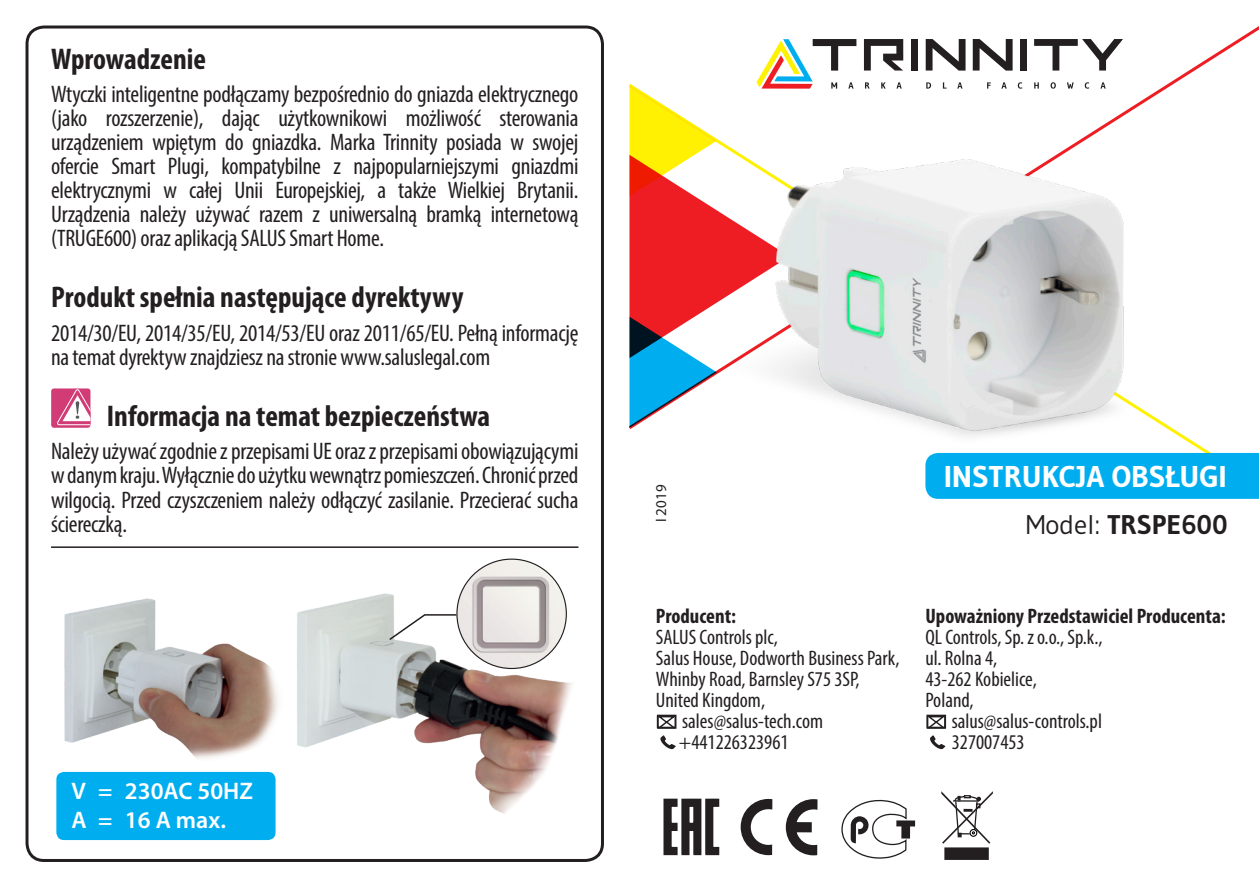
<style>
.page{position:relative;width:1259px;height:893px;background:#fff}
.page>*{position:absolute;margin:0;border:0;box-sizing:border-box;transform-origin:0 0}
.t1{font:700 condensed 30px "Myriad Pro";color:#231f20}
.t2{font:700 30px "Gudea";color:#fff}
.t3{font:700 27px "Gudea";color:#231f20}
.t4{font:condensed 24px/24px "Myriad Pro";letter-spacing:-.01em;color:#231f20;text-align:justify}
.t5{font:600 24px "Myriad Pro";color:#fff}
.t6{font:condensed 21px "Myriad Pro";color:#231f20}
.t7{font:700 condensed 21px "Myriad Pro";color:#231f20}
.t8{font:15px "Myriad Pro";color:#231f20}
.s1{font-weight:400}
</style>
<div class="page">
<div style="left:26px;top:26px;width:578px;height:836px;border:3px solid #231f20;border-radius:17px"></div>
<div style="left:51px;top:388px;width:39px;height:40px;background:#d13c76;border-radius:3px"></div>
<svg style="left:56px;top:388px;width:34px;height:38px"></svg>
<hr style="left:51px;top:546px;width:527px;height:2px;background:#231f20">
<img style="left:311px;top:590px;width:261px;height:224px">
<img style="left:64px;top:598px;width:247px;height:161px">
<div style="left:56px;top:772px;width:219px;height:68px;background:#00aeef;border-radius:8px"></div>
<img style="left:457px;top:559px;width:109px;height:109px;border-radius:55px">
<svg style="left:388px;top:613px;width:70px;height:29px"></svg>
<svg style="left:841px;top:799px;width:74px;height:60px"></svg>
<svg style="left:740px;top:798px;width:33px;height:58px"></svg>
<svg style="left:785px;top:799px;width:33px;height:57px"></svg>
<div style="left:945px;top:848px;width:42px;height:11px;background:#231f20"></div>
<div style="left:944px;top:847px;width:44px;height:13px;border:2px solid #231f20"></div>
<svg style="left:941px;top:791px;width:52px;height:53px"></svg>
<svg style="left:663px;top:798px;width:57px;height:58px"></svg>
<svg style="left:656px;top:715px;width:21px;height:34px"></svg>
<svg style="left:926px;top:715px;width:21px;height:34px"></svg>
<img style="left:856px;top:116px;width:334px;height:337px">
<div style="left:925px;top:453px;width:334px;height:46px;background:#00aeef"></div>
<div style="left:911px;top:39px;width:7px;height:32px;background:#231f20"></div>
<svg style="left:925px;top:39px;width:40px;height:32px"></svg>
<div style="left:1020px;top:39px;width:7px;height:32px;background:#231f20"></div>
<svg style="left:1034px;top:39px;width:89px;height:32px"></svg>
<svg style="left:972px;top:39px;width:40px;height:32px"></svg>
<svg style="left:864px;top:39px;width:39px;height:32px"></svg>
<svg style="left:629px;top:39px;width:227px;height:389px"></svg>
<svg style="left:865px;top:82px;width:4px;height:7px"></svg>
<svg style="left:881px;top:82px;width:4px;height:7px"></svg>
<svg style="left:896px;top:82px;width:5px;height:7px"></svg>
<svg style="left:926px;top:82px;width:5px;height:7px"></svg>
<svg style="left:943px;top:82px;width:3px;height:7px"></svg>
<svg style="left:957px;top:82px;width:5px;height:7px"></svg>
<svg style="left:987px;top:82px;width:3px;height:7px"></svg>
<svg style="left:1001px;top:82px;width:5px;height:7px"></svg>
<svg style="left:1017px;top:82px;width:5px;height:7px"></svg>
<svg style="left:1034px;top:82px;width:4px;height:7px"></svg>
<svg style="left:1050px;top:82px;width:6px;height:7px"></svg>
<svg style="left:1067px;top:82px;width:6px;height:7px"></svg>
<svg style="left:1084px;top:82px;width:5px;height:7px"></svg>
<svg style="left:1100px;top:82px;width:5px;height:7px"></svg>
<p class="t1" style="left:51px;top:40px;width:157px">Wprowadzenie</p>
<p class="t4" style="left:51px;top:82px;width:529px">Wtyczki inteligentne podłączamy bezpośrednio do gniazda elektrycznego (jako rozszerzenie), dając użytkownikowi możliwość sterowania urządzeniem wpiętym do gniazdka. Marka Trinnity posiada w swojej ofercie Smart Plugi, kompatybilne z najpopularniejszymi gniazdmi elektrycznymi w całej Unii Europejskiej, a także Wielkiej Brytanii.<br>Urządzenia należy używać razem z uniwersalną bramką internetową (TRUGE600) oraz aplikacją SALUS Smart Home.</p>
<p class="t1" style="left:51px;top:279px;width:414px">Produkt spełnia następujące dyrektywy</p>
<p class="t4" style="left:51px;top:321px;width:529px">2014/30/EU, 2014/35/EU, 2014/53/EU oraz 2011/65/EU. Pełną informację na temat dyrektyw znajdziesz na stronie www.saluslegal.com</p>
<p class="t1" style="left:107px;top:397px;width:385px">Informacja na temat bezpieczeństwa</p>
<p class="t4" style="left:51px;top:439px;width:529px">Należy używać zgodnie z przepisami UE oraz z przepisami obowiązującymi w danym kraju. Wyłącznie do użytku wewnątrz pomieszczeń. Chronić przed wilgocią. Przed czyszczeniem należy odłączyć zasilanie. Przecierać sucha ściereczką.</p>
<p class="t5" style="left:71px;top:776px;width:183px">V = 230AC 50HZ</p>
<p class="t5" style="left:71px;top:805px;width:156px">A = 16 A max.</p>
<p class="t8" style="left:652px;top:522px;width:39px;rotate:-90deg">I 2019</p>
<p class="t2" style="left:944px;top:458px;width:284px">INSTRUKCJA OBSŁUGI</p>
<p class="t3" style="left:1025px;top:508px;width:204px"><span class="s1">Model:</span> TRSPE600</p>
<p class="t7" style="left:656px;top:602px;width:82px">Producent:</p>
<p class="t6" style="left:656px;top:624px;width:123px">SALUS Controls plc,</p>
<p class="t6" style="left:656px;top:645px;width:245px">Salus House, Dodworth Business Park,</p>
<p class="t6" style="left:656px;top:666px;width:205px">Whinby Road, Barnsley S75 3SP,</p>
<p class="t6" style="left:656px;top:687px;width:111px">United Kingdom,</p>
<p class="t6" style="left:682px;top:708px;width:142px">sales@salus-tech.com</p>
<p class="t6" style="left:679px;top:729px;width:111px">+441226323961</p>
<p class="t7" style="left:925px;top:602px;width:302px">Upoważniony Przedstawiciel Producenta:</p>
<p class="t6" style="left:925px;top:624px;width:179px">QL Controls, Sp. z o.o., Sp.k.,</p>
<p class="t6" style="left:925px;top:645px;width:73px">ul. Rolna 4,</p>
<p class="t6" style="left:925px;top:666px;width:113px">43-262 Kobielice,</p>
<p class="t6" style="left:925px;top:687px;width:50px">Poland,</p>
<p class="t6" style="left:952px;top:708px;width:152px">salus@salus-controls.pl</p>
<p class="t6" style="left:952px;top:729px;width:74px">327007453</p>
</div>
